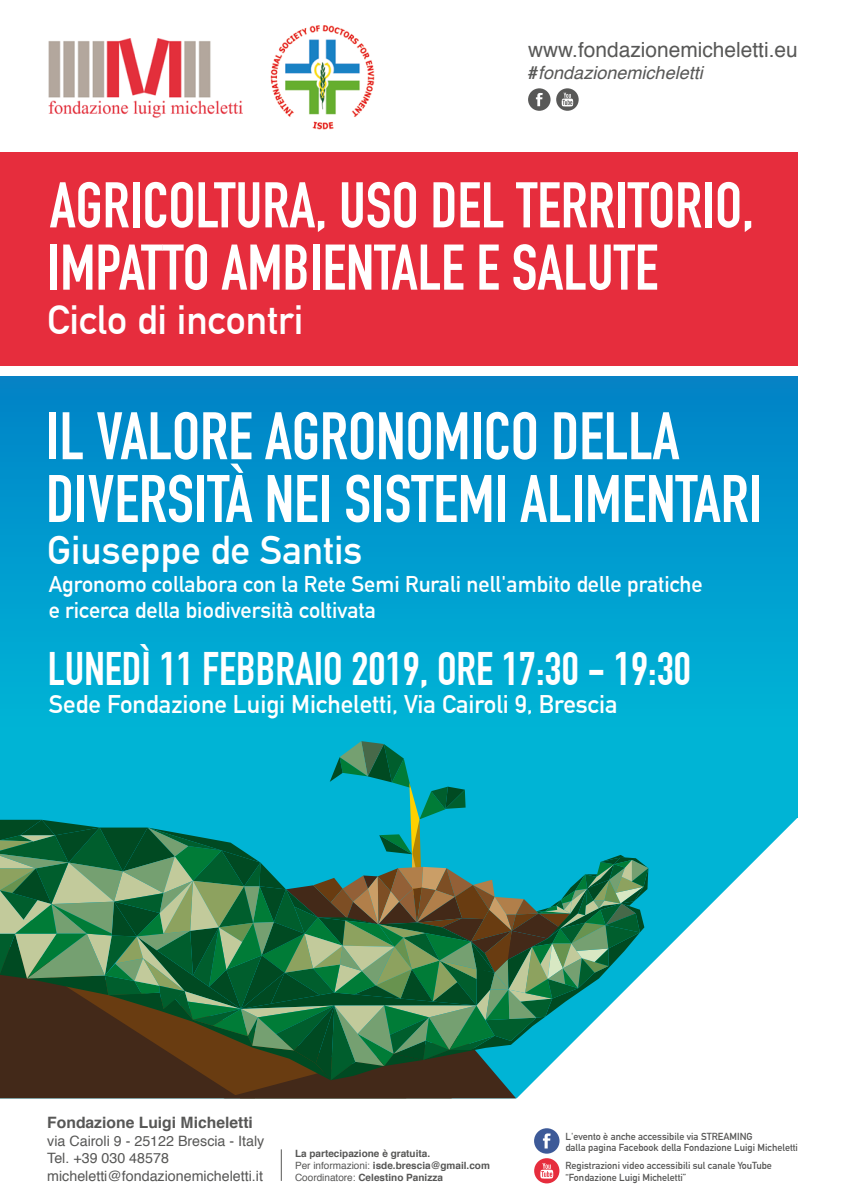
<style>
.page{position:relative;width:849px;height:1200px;background:#fff}
.page>*{position:absolute;margin:0;border:0;box-sizing:border-box;transform-origin:0 0}
.t1{font:700 66px/62.8px "DIN Condensed";color:#fff}
.t2{font:700 63.4px/62.3px "DIN Condensed";color:#fff}
.t3{font:700 46px "DIN Condensed";color:#fff}
.t4{font:700 40px "DIN Alternate";color:#fff}
.t5{font:700 39.3px "DIN Alternate";color:#fff}
.t6{font:700 25px "DIN Alternate";color:#fff}
.t7{font:700 22.3px/25.6px "DIN Alternate";color:#fff}
.t8{font:20.9px "Helvetica";color:#585857}
.t9{font:italic 18.1px "Helvetica";color:#585857}
.t10{font:700 15.7px "Helvetica";color:#575756}
.t11{font:14.3px/17.1px "Helvetica";color:#575756}
.t12{font:700 10px/11px "DIN Alternate";color:#575756}
.t13{font:700 10px/12px "Helvetica";color:#575756}
.s1{font-weight:700;font-style:normal}
.s2{font-weight:400}
</style>
<div class="page">
<div style="left:0;top:377px;width:797px;height:441px;background:linear-gradient(to bottom,#0184c8,#00bdd8)"></div>
<svg style="left:528px;top:88px;width:22px;height:23px"></svg>
<svg style="left:556px;top:88px;width:22px;height:23px"></svg>
<img style="left:49px;top:39px;width:193px;height:79px">
<img style="left:270px;top:25px;width:105px;height:105px">
<hr style="left:281px;top:1149px;width:1px;height:32px;background:#575756">
<svg style="left:648px;top:815px;width:149px;height:152px;fill:#00b4d5"></svg>
<svg style="left:0;top:741px;width:648px;height:357px;background:#328779"></svg>
<div style="left:0;top:152px;width:797px;height:213px;background:#e62d3d"></div>
<svg style="left:534px;top:1128px;width:25px;height:55px"></svg>
<h3 class="t8" style="left:528px;top:33px;width:271px">www.fondazionemicheletti.eu</h3>
<h3 class="t9" style="left:528px;top:58px;width:176px"><span class="s1">#</span>fondazionemicheletti</h3>
<h2 class="t2" style="left:47px;top:174px;width:708px">AGRICOLTURA, USO DEL TERRITORIO,<br>IMPATTO AMBIENTALE E SALUTE</h2>
<h3 class="t4" style="left:47px;top:289px;width:258px">Ciclo di incontri</h3>
<h1 class="t1" style="left:46px;top:405px;width:717px">IL VALORE AGRONOMICO DELLA<br>DIVERSITÀ NEI SISTEMI ALIMENTARI</h1>
<h3 class="t5" style="left:47px;top:521px;width:317px">Giuseppe de Santis</h3>
<h3 class="t7" style="left:49px;top:570px;width:655px">Agronomo collabora con la Rete Semi Rurali nell'ambito delle pratiche e ricerca della biodiversità coltivata</h3>
<h3 class="t3" style="left:48px;top:642px;width:644px">LUNEDÌ 11 FEBBRAIO 2019, ORE 17:30 - 19:30</h3>
<h3 class="t6" style="left:49px;top:685px;width:570px">Sede Fondazione Luigi Micheletti, Via Cairoli 9, Brescia</h3>
<h3 class="t10" style="left:47px;top:1110px;width:207px">Fondazione Luigi Micheletti</h3>
<h3 class="t11" style="left:47px;top:1133px;width:219px">via Cairoli 9 - 25122 Brescia - Italy<br>Tel. +39 030 48578 micheletti@fondazionemicheletti.it</h3>
<p class="t13" style="left:295px;top:1147px;width:196px">La partecipazione è gratuita.<br><span class="s2">Per informazioni:</span> isde.brescia@gmail.com<br><span class="s2">Coordinatore:</span> Celestino Panizza</p>
<p class="t12" style="left:565px;top:1130px;width:234px">L'evento è anche accessibile via STREAMING<br>dalla pagina Facebook della Fondazione Luigi Micheletti</p>
<p class="t12" style="left:565px;top:1159px;width:208px;line-height:12px">Registrazioni video accessibili sul canale YouTube “Fondazione Luigi Micheletti”</p>
</div>
